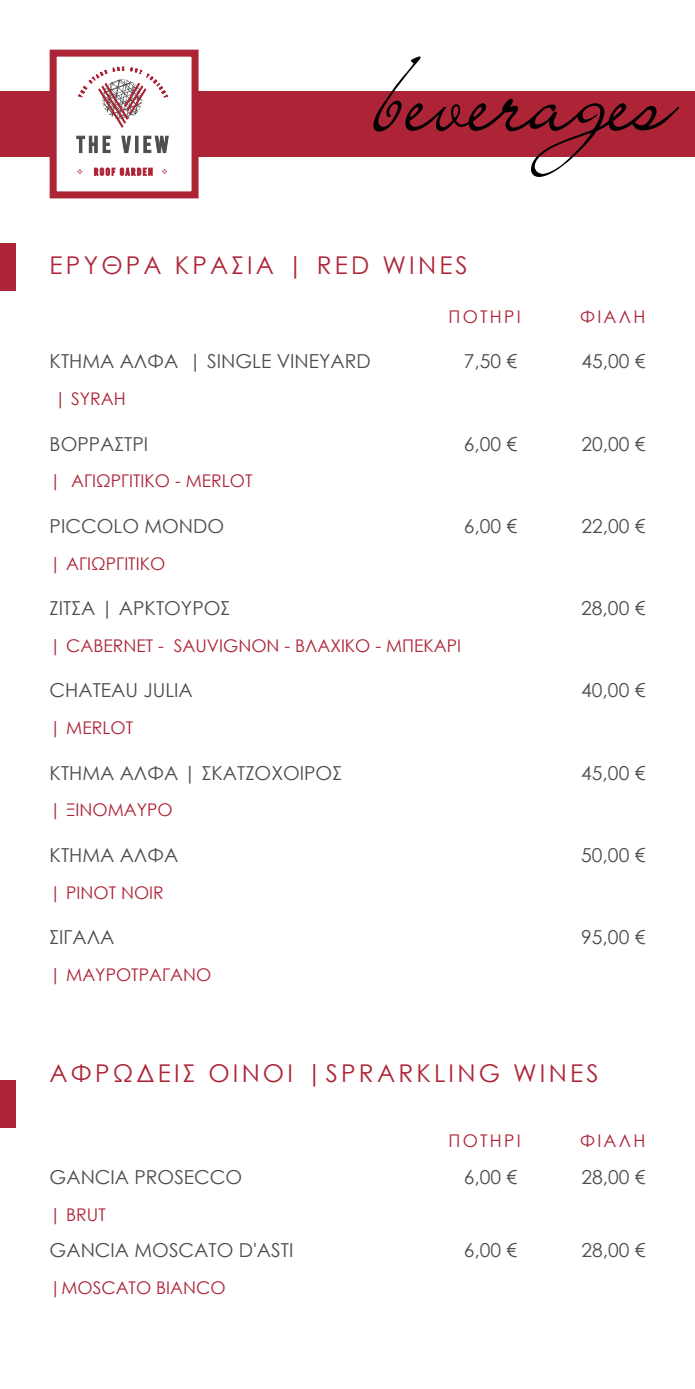
<style>
.page{position:relative;width:695px;height:1389px;background:#fff}
.page>*{position:absolute;margin:0;border:0;box-sizing:border-box;transform-origin:0 0}
.t1{font:128.8px "Lainie Day SH";color:#000;scale:.83 1}
.t2{font:24.5px "Century Gothic";letter-spacing:.13em;color:#ad2436}
.t3{font:19.25px "Century Gothic";color:#4d4d4f}
.t4{font:17.5px "Century Gothic";color:#ad2436}
</style>
<div class="page">
<div style="left:0;top:92px;width:694px;height:65px;background:#ad2436"></div>
<div style="left:53px;top:53px;width:142px;height:142px;background:#fff"></div>
<svg style="left:76px;top:136px;width:21px;height:17px"></svg>
<svg style="left:103px;top:136px;width:7px;height:17px"></svg>
<svg style="left:121px;top:136px;width:10px;height:17px"></svg>
<hr style="left:135px;top:136px;width:3px;height:17px;background:#4d4d4f">
<svg style="left:144px;top:136px;width:24px;height:17px"></svg>
<svg style="left:77px;top:169px;width:6px;height:5px"></svg>
<svg style="left:94px;top:167px;width:58px;height:9px"></svg>
<svg style="left:162px;top:169px;width:5px;height:5px"></svg>
<svg style="left:78px;top:67px;width:89px;height:61px"></svg>
<div style="left:50px;top:50px;width:148px;height:148px;border:7px solid #ad2436"></div>
<div style="left:0;top:243px;width:15px;height:47px;background:#ad2436"></div>
<div style="left:0;top:1080px;width:15px;height:47px;background:#ad2436"></div>
<h1 class="t1" style="left:378px;top:7px;width:359px">beverages</h1>
<p class="t2" style="left:50px;top:248px;width:419px">ΕΡΥΘΡΑ ΚΡΑΣΙΑ | RED WINES</p>
<p class="t4" style="left:448px;top:304px;width:74px">ΠΟΤΗΡΙ</p>
<p class="t4" style="left:580px;top:304px;width:67px">ΦΙΑΛΗ</p>
<p class="t3" style="left:50px;top:348px;width:323px">ΚΤΗΜΑ ΑΛΦΑ | SINGLE VINEYARD</p>
<p class="t3" style="left:464px;top:348px;width:55px">7,50 €</p>
<p class="t3" style="left:581px;top:348px;width:65px">45,00 €</p>
<p class="t4" style="left:54px;top:387px;width:73px">| SYRAH</p>
<p class="t3" style="left:50px;top:430px;width:100px">ΒΟΡΡΑΣΤΡΙ</p>
<p class="t3" style="left:464px;top:430px;width:55px">6,00 €</p>
<p class="t3" style="left:581px;top:430px;width:65px">20,00 €</p>
<p class="t4" style="left:50px;top:469px;width:204px">| ΑΓΙΩΡΓΙΤΙΚΟ - MERLOT</p>
<p class="t3" style="left:50px;top:513px;width:176px">PICCOLO MONDO</p>
<p class="t3" style="left:464px;top:513px;width:55px">6,00 €</p>
<p class="t3" style="left:581px;top:513px;width:65px">22,00 €</p>
<p class="t4" style="left:50px;top:551px;width:117px">| ΑΓΙΩΡΓΙΤΙΚΟ</p>
<p class="t3" style="left:50px;top:595px;width:182px">ΖΙΤΣΑ | ΑΡΚΤΟΥΡΟΣ</p>
<p class="t3" style="left:581px;top:595px;width:65px">28,00 €</p>
<p class="t4" style="left:50px;top:633px;width:413px">| CABERNET - SAUVIGNΟN - ΒΛΑΧΙΚΟ - ΜΠΕΚΑΡΙ</p>
<p class="t3" style="left:50px;top:677px;width:145px">CHATEAU JULIA</p>
<p class="t3" style="left:581px;top:677px;width:65px">40,00 €</p>
<p class="t4" style="left:50px;top:716px;width:85px">| MERLOT</p>
<p class="t3" style="left:50px;top:759px;width:294px">ΚΤΗΜΑ ΑΛΦΑ | ΣΚΑΤΖΟΧΟΙΡΟΣ</p>
<p class="t3" style="left:581px;top:759px;width:65px">45,00 €</p>
<p class="t4" style="left:50px;top:798px;width:124px">| ΞΙΝΟΜΑΥΡΟ</p>
<p class="t3" style="left:50px;top:842px;width:130px">ΚΤΗΜΑ ΑΛΦΑ</p>
<p class="t3" style="left:581px;top:842px;width:65px">50,00 €</p>
<p class="t4" style="left:50px;top:880px;width:116px">| PINOT NOIR</p>
<p class="t3" style="left:50px;top:924px;width:66px">ΣΙΓΑΛΑ</p>
<p class="t3" style="left:581px;top:924px;width:65px">95,00 €</p>
<p class="t4" style="left:50px;top:962px;width:163px">| ΜΑΥΡΟΤΡΑΓΑΝΟ</p>
<p class="t2" style="left:50px;top:1057px;width:550px">ΑΦΡΩΔΕΙΣ ΟΙΝΟΙ |SPRARKLING WINES</p>
<p class="t4" style="left:448px;top:1129px;width:74px">ΠΟΤΗΡΙ</p>
<p class="t4" style="left:580px;top:1129px;width:67px">ΦΙΑΛΗ</p>
<p class="t3" style="left:50px;top:1164px;width:194px">GANCIA PROSECCO</p>
<p class="t3" style="left:464px;top:1164px;width:55px">6,00 €</p>
<p class="t3" style="left:581px;top:1164px;width:65px">28,00 €</p>
<p class="t4" style="left:50px;top:1202px;width:58px">| BRUT</p>
<p class="t3" style="left:50px;top:1237px;width:245px">GANCIA MOSCATO D'ASTI</p>
<p class="t3" style="left:464px;top:1237px;width:55px">6,00 €</p>
<p class="t3" style="left:581px;top:1237px;width:65px">28,00 €</p>
<p class="t4" style="left:50px;top:1276px;width:177px">|MOSCATO BIANCO</p>
</div>
